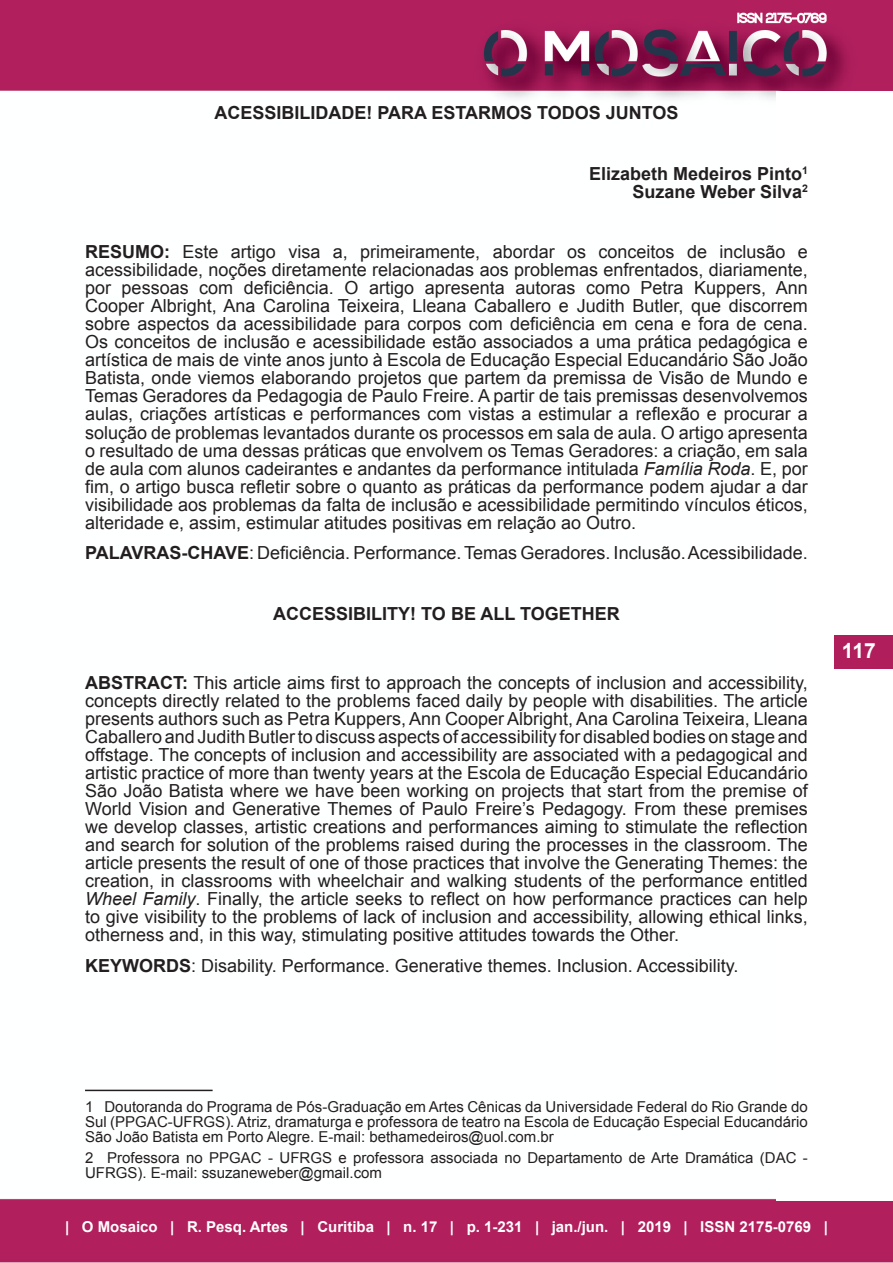
<style>
.page{position:relative;width:893px;height:1263px;background:#fff}
.page>*{position:absolute;margin:0;border:0;box-sizing:border-box;transform-origin:0 0}
.t1{font:700 21px "Arial";color:#fff}
.resumo{font:18px/18px "Arial";color:#231f20;text-align:justify}
.palavra-chave_1{font:18px "Arial";color:#231f20}
.Autores{font:700 18px "Arial";color:#231f20}
.Título_1{font:700 18px "Arial";color:#231f20}
.Título_1_-_ingles{font:700 18px "Arial";color:#231f20}
.nota_rodape{font:15px/15px "Arial";color:#231f20;text-align:justify}
.t2{font:700 15px "Arial";color:#fff}
.s1{font-weight:700}
.s2{font-style:italic}
</style>
<div class="page">
<img style="left:0;top:0;width:893px;height:1263px">
<div style="left:777px;top:92px;width:116px;height:1109px;background:#fff"></div>
<div style="left:834px;top:635px;width:59px;height:33px;background:#b01f5c"></div>
<hr style="left:85px;top:1090px;width:128px;height:1px;background:#231f20">
<p class="Título_1" style="left:214px;top:101px;width:466px">ACESSIBILIDADE! PARA ESTARMOS TODOS JUNTOS</p>
<p class="Autores" style="left:589px;top:162px;width:220px">Elizabeth Medeiros Pinto<sup>1</sup></p>
<p class="Autores" style="left:632px;top:180px;width:177px">Suzane Weber Silva<sup>2</sup></p>
<p class="resumo" style="left:85px;top:243px;width:724px"><span class="s1">RESUMO:</span> Este artigo visa a, primeiramente, abordar os conceitos de inclusão e acessibilidade, noções diretamente relacionadas aos problemas enfrentados, diariamente, por pessoas com deficiência. O artigo apresenta autoras como Petra Kuppers, Ann Cooper Albright, Ana Carolina Teixeira, Lleana Caballero e Judith Butler, que discorrem sobre aspectos da acessibilidade para corpos com deficiência em cena e fora de cena.<br>Os conceitos de inclusão e acessibilidade estão associados a uma prática pedagógica e artística de mais de vinte anos junto à Escola de Educação Especial Educandário São João Batista, onde viemos elaborando projetos que partem da premissa de Visão de Mundo e Temas Geradores da Pedagogia de Paulo Freire. A partir de tais premissas desenvolvemos aulas, criações artísticas e performances com vistas a estimular a reflexão e procurar a solução de problemas levantados durante os processos em sala de aula. O artigo apresenta o resultado de uma dessas práticas que envolvem os Temas Geradores: a criação, em sala de aula com alunos cadeirantes e andantes da performance intitulada <span class="s2">Família Roda</span>. E, por fim, o artigo busca refletir sobre o quanto as práticas da performance podem ajudar a dar visibilidade aos problemas da falta de inclusão e acessibilidade permitindo vínculos éticos, alteridade e, assim, estimular atitudes positivas em relação ao Outro.</p>
<p class="palavra-chave_1" style="left:85px;top:541px;width:724px"><span class="s1">PALAVRAS-CHAVE</span>: Deficiência. Performance. Temas Geradores. Inclusão. Acessibilidade.</p>
<p class="Título_1_-_ingles" style="left:273px;top:601px;width:348px">ACCESSIBILITY! TO BE ALL TOGETHER</p>
<p class="resumo" style="left:85px;top:674px;width:724px"><span class="s1">ABSTRACT:</span> This article aims first to approach the concepts of inclusion and accessibility, concepts directly related to the problems faced daily by people with disabilities. The article presents authors such as Petra Kuppers, Ann Cooper Albright, Ana Carolina Teixeira, Lleana Caballero and Judith Butler to discuss aspects of accessibility for disabled bodies on stage and offstage. The concepts of inclusion and accessibility are associated with a pedagogical and artistic practice of more than twenty years at the Escola de Educação Especial Educandário São João Batista where we have been working on projects that start from the premise of World Vision and Generative Themes of Paulo Freire’s Pedagogy. From these premises we develop classes, artistic creations and performances aiming to stimulate the reflection and search for solution of the problems raised during the processes in the classroom. The article presents the result of one of those practices that involve the Generating Themes: the creation, in classrooms with wheelchair and walking students of the performance entitled <span class="s2">Wheel Family</span>. Finally, the article seeks to reflect on how performance practices can help to give visibility to the problems of lack of inclusion and accessibility, allowing ethical links, otherness and, in this way, stimulating positive attitudes towards the Other.</p>
<p class="palavra-chave_1" style="left:85px;top:953px;width:655px"><span class="s1">KEYWORDS</span>: Disability. Performance. Generative themes. Inclusion. Accessibility.</p>
<p class="t1" style="left:842px;top:636px;width:35px">117</p>
<p class="nota_rodape" style="left:85px;top:1099px;width:724px">1 Doutoranda do Programa de Pós-Graduação em Artes Cênicas da Universidade Federal do Rio Grande do Sul (PPGAC-UFRGS). Atriz, dramaturga e professora de teatro na Escola de Educação Especial Educandário São João Batista em Porto Alegre. E-mail: bethamedeiros@uol.com.br</p>
<p class="nota_rodape" style="left:85px;top:1150px;width:724px">2 Professora no PPGAC - UFRGS e professora associada no Departamento de Arte Dramática (DAC -<br>UFRGS). E-mail: ssuzaneweber@gmail.com</p>
<p class="t2" style="left:65px;top:1217px;width:764px">| O Mosaico | R. Pesq. Artes | Curitiba | n. 17 | p. 1-231 | jan./jun. | 2019 | ISSN 2175-0769 |</p>
</div>
